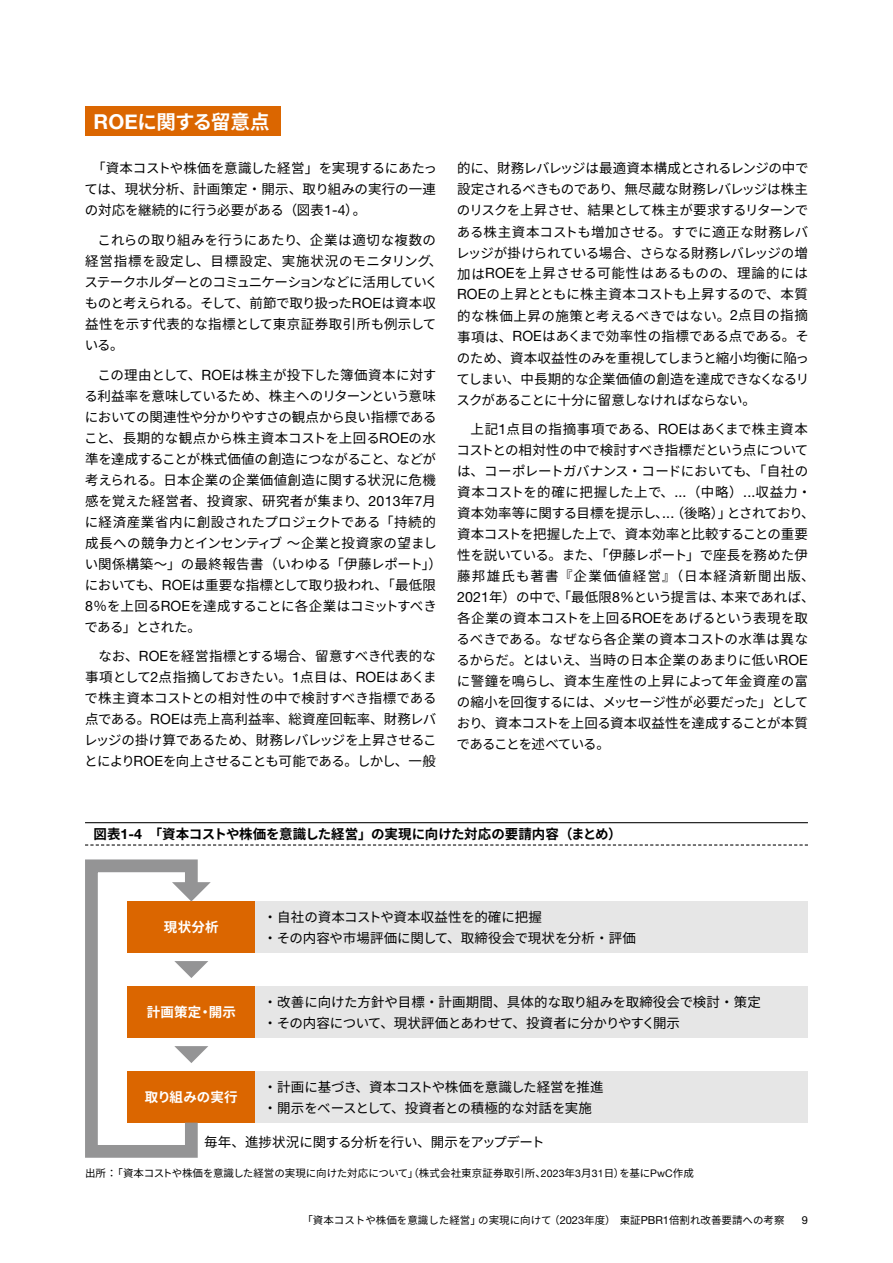
<style>
.page{position:relative;width:893px;height:1263px;background:#fff}
.page>*{position:absolute;margin:0;border:0;box-sizing:border-box;transform-origin:0 0}
.t1{font:700 19.5px "Noto Sans CJ Kjp";letter-spacing:-.03em;color:#fff}
.t2{font:13.5px/21px "Noto Sans CJ Kjp";letter-spacing:-.01em;color:#000}
.t3{font:700 13.5px "Noto Sans CJ Kjp";letter-spacing:-.01em;color:#000}
.t4{font:700 13.5px "Noto Sans CJ Kjp";letter-spacing:.02em;color:#fff}
.t5{font:10.95px "Helvetica Neue LT Std";color:#000}
.t6{font:10.5px "Noto Sans CJ Kjp";color:#000}
.s1{font-family:"Helvetica Neue";font-size:20.4px}
.s2{font-family:"Helvetica Neue LT Std";font-size:14.1px}
.s3{font-family:"Helvetica Neue";font-size:14.1px}
.s4{font-family:"Helvetica Neue"}
.s5{font-family:"Helvetica Neue LT Std";font-size:10.95px}
</style>
<div class="page">
<div style="left:85px;top:106px;width:196px;height:30px;background:#db6600"></div>
<hr style="left:85px;top:822px;width:723px;height:1px;background:#000">
<svg style="left:85px;top:844px;width:723px;height:1px"></svg>
<svg style="left:211px;top:952px;width:597px;height:86px"></svg>
<div style="left:128px;top:901px;width:127px;height:51px;background:#db6600"></div>
<div style="left:128px;top:986px;width:127px;height:51px;background:#db6600"></div>
<div style="left:128px;top:1071px;width:127px;height:52px;background:#db6600"></div>
<div style="left:255px;top:901px;width:553px;height:51px;background:#e6e6e6"></div>
<div style="left:255px;top:986px;width:553px;height:51px;background:#e6e6e6"></div>
<div style="left:255px;top:1071px;width:553px;height:52px;background:#e6e6e6"></div>
<svg style="left:85px;top:859px;width:126px;height:299px"></svg>
<h1 class="t1" style="left:94px;top:110px;width:178px"><span class="s1">ROE</span>に関する留意点</h1>
<p class="t2" style="left:84px;top:158px;width:354px;text-align:justify;text-indent:8px">「資本コストや株価を意識した経営」を実現するにあたっては、現状分析、計画策定・開示、取り組みの実行の一連の対応を継続的に行う必要がある（図表<span class="s2">1-4</span>）。</p>
<p class="t2" style="left:84px;top:230px;width:360px;text-indent:13px">これらの取り組みを行うにあたり、企業は適切な複数の経営指標を設定し、目標設定、実施状況のモニタリング、ステークホルダーとのコミュニケーションなどに活用していくものと考えられる。そして、前節で取り扱った<span class="s2">ROE</span>は資本収益性を示す代表的な指標として東京証券取引所も例示している。</p>
<p class="t2" style="left:84px;top:364px;width:359px;text-indent:14px">この理由として、<span class="s2">ROE</span>は株主が投下した簿価資本に対する利益率を意味しているため、株主へのリターンという意味においての関連性や分かりやすさの観点から良い指標であること、長期的な観点から株主資本コストを上回る<span class="s2">ROE</span>の水準を達成することが株式価値の創造につながること、などが考えられる。日本企業の企業価値創造に関する状況に危機感を覚えた経営者、投資家、研究者が集まり、<span class="s2">2013</span>年<span class="s2">7</span>月に経済産業省内に創設されたプロジェクトである「持続的成長への競争力とインセンティブ～企業と投資家の望ましい関係構築～」の最終報告書（いわゆる「伊藤レポート」）においても、<span class="s2">ROE</span>は重要な指標として取り扱われ、「最低限<br><span class="s2">8</span>％を上回る<span class="s2">ROE</span>を達成することに各企業はコミットすべきである」とされた。</p>
<p class="t2" style="left:84px;top:646px;width:354px;text-align:justify;text-indent:14px">なお、<span class="s2">ROE</span>を経営指標とする場合、留意すべき代表的な事項として<span class="s2">2</span>点指摘しておきたい。<span class="s2">1</span>点目は、<span class="s2">ROE</span>はあくまで株主資本コストとの相対性の中で検討すべき指標である点である。<span class="s2">ROE</span>は売上高利益率、総資産回転率、財務レバレッジの掛け算であるため、財務レバレッジを上昇させることにより<span class="s2">ROE</span>を向上させることも可能である。しかし、一般</p>
<p class="t2" style="left:456px;top:158px;width:355px;text-align:justify">的に、財務レバレッジは最適資本構成とされるレンジの中で設定されるべきものであり、無尽蔵な財務レバレッジは株主のリスクを上昇させ、結果として株主が要求するリターンである株主資本コストも増加させる。すでに適正な財務レバレッジが掛けられている場合、さらなる財務レバレッジの増加は<span class="s2">ROE</span>を上昇させる可能性はあるものの、理論的には<span class="s2">ROE</span>の上昇とともに株主資本コストも上昇するので、本質的な株価上昇の施策と考えるべきではない。<span class="s2">2</span>点目の指摘事項は、<span class="s2">ROE</span>はあくまで効率性の指標である点である。そのため、資本収益性のみを重視してしまうと縮小均衡に陥ってしまい、中長期的な企業価値の創造を達成できなくなるリスクがあることに十分に留意しなければならない。</p>
<p class="t2" style="left:456px;top:419px;width:360px;text-indent:14px">上記<span class="s2">1</span>点目の指摘事項である、<span class="s2">ROE</span>はあくまで株主資本コストとの相対性の中で検討すべき指標だという点については、コーポレートガバナンス・コードにおいても、「自社の資本コストを的確に把握した上で、<span class="s2">...</span>（中略）<span class="s2">...</span>収益力・資本効率等に関する目標を提示し、<span class="s2">...</span>（後略）」とされており、資本コストを把握した上で、資本効率と比較することの重要性を説いている。また、「伊藤レポート」で座長を務めた伊藤邦雄氏も著書『企業価値経営』（日本経済新聞出版、<br><span class="s2">2021</span>年）の中で、「最低限<span class="s2">8%</span>という提言は、本来であれば、各企業の資本コストを上回る<span class="s2">ROE</span>をあげるという表現を取るべきである。なぜなら各企業の資本コストの水準は異なるからだ。とはいえ、当時の日本企業のあまりに低い<span class="s2">ROE</span>に警鐘を鳴らし、資本生産性の上昇によって年金資産の富の縮小を回復するには、メッセージ性が必要だった」としており、資本コストを上回る資本収益性を達成することが本質であることを述べている。</p>
<p class="t3" style="left:93px;top:826px;width:529px">図表<span class="s3">1-4</span>　「資本コストや株価を意識した経営」の実現に向けた対応の要請内容（まとめ）</p>
<p class="t4" style="left:164px;top:920px;width:56px">現状分析</p>
<p class="t4" style="left:147px;top:1005px;width:91px">計画策定・開示</p>
<p class="t2" style="left:264px;top:907px;width:374px">・自社の資本コストや資本収益性を的確に把握<br>・その内容や市場評価に関して、取締役会で現状を分析・評価</p>
<p class="t2" style="left:264px;top:992px;width:499px">・改善に向けた方針や目標・計画期間、具体的な取り組みを取締役会で検討・策定・その内容について、現状評価とあわせて、投資者に分かりやすく開示</p>
<p class="t2" style="left:264px;top:1077px;width:342px">・計画に基づき、資本コストや株価を意識した経営を推進・開示をベースとして、投資者との積極的な対話を実施</p>
<p class="t2" style="left:204px;top:1132px;width:342px">毎年、進捗状況に関する分析を行い、開示をアップデート</p>
<p class="t4" style="left:145px;top:1090px;width:94px">取り組みの実行</p>
<p class="t6" style="left:85px;top:1167px;width:610px">出所：「資本コストや株価を意識した経営の実現に向けた対応について」（株式会社東京証券取引所、<span class="s4">2023</span>年<span class="s4">3</span>月<span class="s4">31</span>日）を基に<span class="s4">PwC</span>作成</p>
<p class="t6" style="left:302px;top:1215px;width:484px">「資本コストや株価を意識した経営」の実現に向けて（<span class="s5">2023</span>年度） 東証<span class="s5">PBR1</span>倍割れ改善要請への考察</p>
<p class="t5" style="left:802px;top:1214px;width:8px">9</p>
</div>
